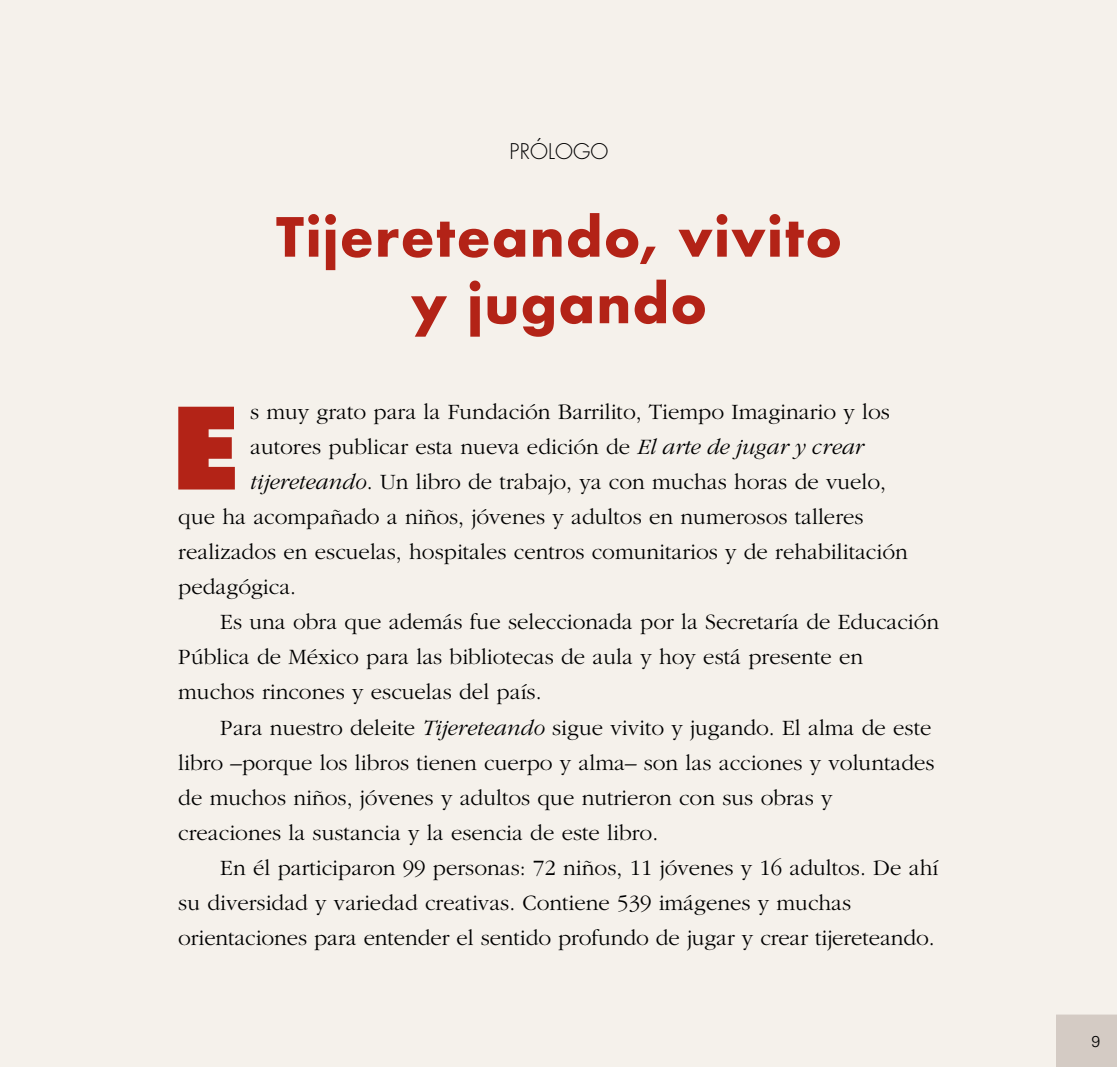
<style>
.page{position:relative;width:1117px;height:1067px;background:#fff}
.page>*{position:absolute;margin:0;border:0;box-sizing:border-box;transform-origin:0 0}
.t1{font:800 109.73px "Futura";color:#b32317}
.t2{font:700 52.5px/66.5px "Futura";letter-spacing:.025em;color:#b32317;text-align:center}
.t3{font:300 22.75px "Garamond";color:#000}
.t4{font:300 21px "Futura";letter-spacing:.005em;color:#000}
.t5{font:300 15.75px "Univers";color:#000}
.s1{font-style:italic}
</style>
<div class="page">
<div style="left:0;top:0;width:1116px;height:1067px;background:#f5f1eb"></div>
<div style="left:1056px;top:1014px;width:60px;height:53px;background:#d4cbc4"></div>
<p class="t4" style="left:509px;top:138px;width:100px">PRÓLOGO</p>
<h2 class="t2" style="left:276px;top:204px;width:567px">Tijereteando, vivito y jugando</h2>
<p class="t3" style="left:250px;top:400px;width:641px">s muy grato para la Fundación Barrilito, Tiempo Imaginario y los</p>
<p class="t3" style="left:250px;top:435px;width:614px">autores publicar esta nueva edición de <span class="s1">El arte de jugar y crear</span></p>
<p class="t3" style="left:250px;top:470px;width:637px"><span class="s1">tijereteando</span>. Un libro de trabajo, ya con muchas horas de vuelo,</p>
<p class="t3" style="left:178px;top:505px;width:686px">que ha acompañado a niños, jóvenes y adultos en numerosos talleres</p>
<p class="t3" style="left:178px;top:540px;width:731px">realizados en escuelas, hospitales centros comunitarios y de rehabilitación</p>
<p class="t3" style="left:178px;top:575px;width:119px">pedagógica.</p>
<p class="t3" style="left:220px;top:610px;width:720px">Es una obra que además fue seleccionada por la Secretaría de Educación</p>
<p class="t3" style="left:178px;top:645px;width:686px">Pública de México para las bibliotecas de aula y hoy está presente en</p>
<p class="t3" style="left:178px;top:680px;width:365px">muchos rincones y escuelas del país.</p>
<p class="t3" style="left:220px;top:715px;width:712px">Para nuestro deleite <span class="s1">Tijereteando</span> sigue vivito y jugando. El alma de este</p>
<p class="t3" style="left:178px;top:750px;width:757px">libro –porque los libros tienen cuerpo y alma– son las acciones y voluntades</p>
<p class="t3" style="left:178px;top:785px;width:655px">de muchos niños, jóvenes y adultos que nutrieron con sus obras y</p>
<p class="t3" style="left:178px;top:820px;width:481px">creaciones la sustancia y la esencia de este libro.</p>
<p class="t3" style="left:220px;top:855px;width:719px">En él participaron 99 personas: 72 niños, 11 jóvenes y 16 adultos. De ahí</p>
<p class="t3" style="left:178px;top:890px;width:674px">su diversidad y variedad creativas. Contiene 539 imágenes y muchas</p>
<p class="t3" style="left:178px;top:925px;width:757px">orientaciones para entender el sentido profundo de jugar y crear tijereteando.</p>
<h1 class="t1" style="left:172px;top:381px;width:70px">E</h1>
<p class="t5" style="left:1091px;top:1032px;width:10px">9</p>
</div>
